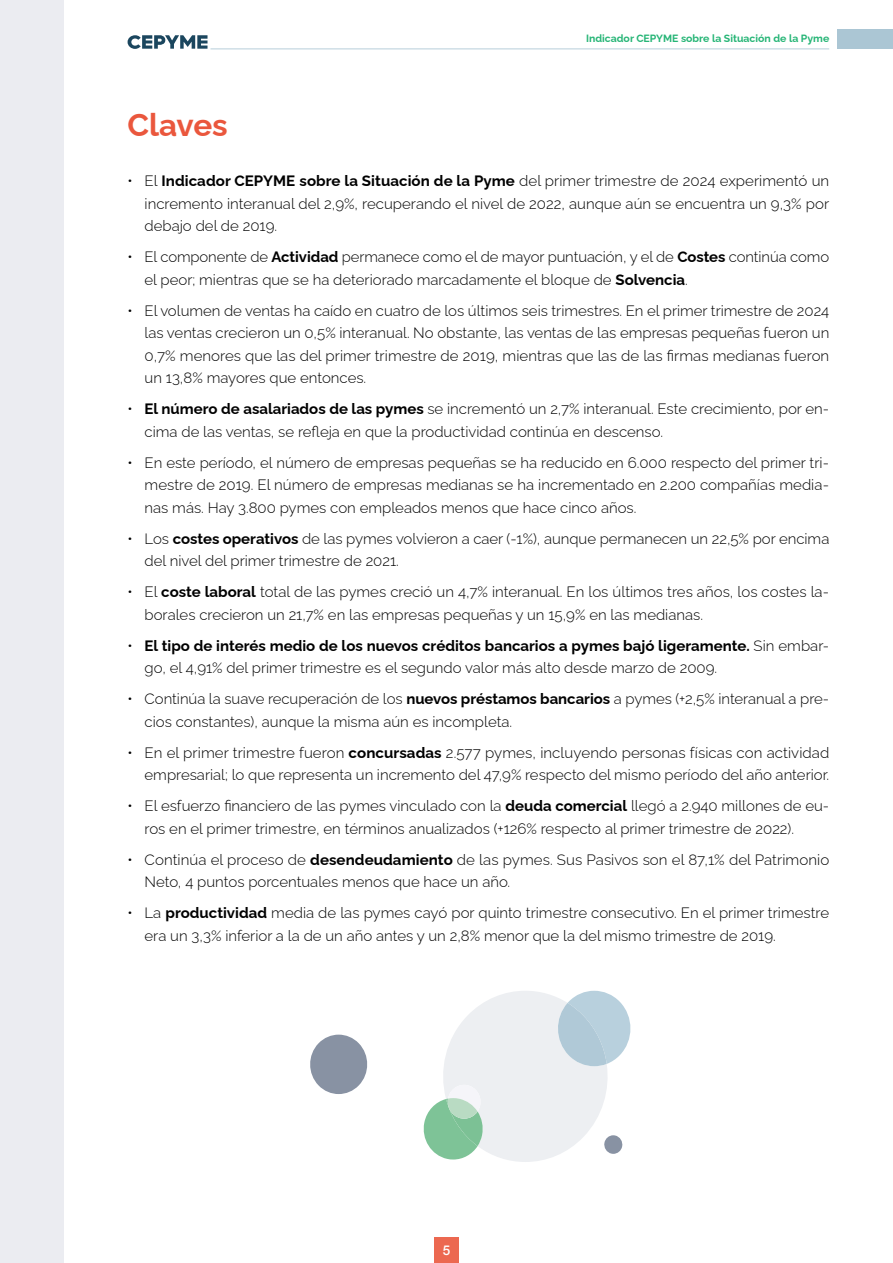
<style>
.page{position:relative;width:893px;height:1263px;background:#fff}
.page>*{position:absolute;margin:0;border:0;box-sizing:border-box;transform-origin:0 0}
.Ladillo_1{font:700 31.5px "Raleway";color:#ea573d}
.t1{font:300 15px/22.5px "Raleway";color:#000}
.t2{font:500 13.5px "Helvetica Neue LT Std";color:#fff}
.t3{font:700 10.5px "Raleway";color:#26b576}
.s1{font-weight:700}
</style>
<div class="page">
<hr style="left:210px;top:49px;width:619px;height:1px;background:#b7ceda">
<div style="left:838px;top:29px;width:55px;height:20px;background:#abc6d4"></div>
<svg style="left:128px;top:35px;width:79px;height:14px"></svg>
<div style="left:434px;top:1238px;width:25px;height:25px;background:#ec6850"></div>
<div style="left:0;top:0;width:64px;height:1263px;background:#ebecf1"></div>
<svg style="left:310px;top:1035px;width:58px;height:59px"></svg>
<svg style="left:423px;top:991px;width:208px;height:171px"></svg>
<p class="t3" style="left:586px;top:30px;width:245px">Indicador CEPYME sobre la Situación de la Pyme</p>
<p class="Ladillo_1" style="left:128px;top:100px;width:102px">Claves</p>
<p class="t1" style="left:145px;top:168px;width:686px;text-align:justify;text-indent:-17px">• El <span class="s1">Indicador CEPYME sobre la Situación de la Pyme</span> del primer trimestre de 2024 experimentó un incremento interanual del 2,9%, recuperando el nivel de 2022, aunque aún se encuentra un 9,3% por debajo del de 2019.</p>
<p class="t1" style="left:145px;top:244px;width:686px;text-indent:-17px">• El componente de <span class="s1">Actividad</span> permanece como el de mayor puntuación, y el de <span class="s1">Costes</span> continúa como el peor; mientras que se ha deteriorado marcadamente el bloque de <span class="s1">Solvencia</span>.</p>
<p class="t1" style="left:145px;top:297px;width:686px;text-align:justify;text-indent:-17px">• El volumen de ventas ha caído en cuatro de los últimos seis trimestres. En el primer trimestre de 2024 las ventas crecieron un 0,5% interanual. No obstante, las ventas de las empresas pequeñas fueron un 0,7% menores que las del primer trimestre de 2019, mientras que las de las firmas medianas fueron un 13,8% mayores que entonces.</p>
<p class="t1" style="left:145px;top:396px;width:686px;text-indent:-17px">• <span class="s1">El número de asalariados de las pymes</span> se incrementó un 2,7% interanual. Este crecimiento, por en&shy;cima de las ventas, se refleja en que la productividad continúa en descenso.</p>
<p class="t1" style="left:145px;top:449px;width:686px;text-align:justify;text-indent:-17px">• En este período, el número de empresas pequeñas se ha reducido en 6.000 respecto del primer tri&shy;mestre de 2019. El número de empresas medianas se ha incrementado en 2.200 compañías media&shy;nas más. Hay 3.800 pymes con empleados menos que hace cinco años.</p>
<p class="t1" style="left:145px;top:525px;width:686px;text-indent:-17px">• Los <span class="s1">costes operativos</span> de las pymes volvieron a caer (-1%), aunque permanecen un 22,5% por encima del nivel del primer trimestre de 2021.</p>
<p class="t1" style="left:145px;top:579px;width:686px;text-indent:-17px">• El <span class="s1">coste laboral</span> total de las pymes creció un 4,7% interanual. En los últimos tres años, los costes la&shy;borales crecieron un 21,7% en las empresas pequeñas y un 15,9% en las medianas.</p>
<p class="t1" style="left:145px;top:632px;width:686px;text-indent:-17px">• <span class="s1">El tipo de interés medio de los nuevos créditos bancarios a pymes bajó ligeramente.</span> Sin embar&shy;go, el 4,91% del primer trimestre es el segundo valor más alto desde marzo de 2009.</p>
<p class="t1" style="left:145px;top:686px;width:686px;text-indent:-17px">• Continúa la suave recuperación de los <span class="s1">nuevos préstamos bancarios</span> a pymes (+2,5% interanual a pre&shy;cios constantes), aunque la misma aún es incompleta.</p>
<p class="t1" style="left:128px;top:739px;width:703px;text-align:right">• En el primer trimestre fueron <span class="s1">concursadas</span> 2.577 pymes, incluyendo personas físicas con actividad empresarial; lo que representa un incremento del 47,9% respecto del mismo período del año anterior.</p>
<p class="t1" style="left:145px;top:793px;width:686px;text-indent:-17px">• El esfuerzo financiero de las pymes vinculado con la <span class="s1">deuda comercial</span> llegó a 2.940 millones de eu&shy;ros en el primer trimestre, en términos anualizados (+126% respecto al primer trimestre de 2022).</p>
<p class="t1" style="left:145px;top:846px;width:686px;text-indent:-17px">• Continúa el proceso de <span class="s1">desendeudamiento</span> de las pymes. Sus Pasivos son el 87,1% del Patrimonio<br>Neto, 4 puntos porcentuales menos que hace un año.</p>
<p class="t1" style="left:145px;top:900px;width:686px;text-indent:-17px">• La <span class="s1">productividad</span> media de las pymes cayó por quinto trimestre consecutivo. En el primer trimestre era un 3,3% inferior a la de un año antes y un 2,8% menor que la del mismo trimestre de 2019.</p>
<p class="t2" style="left:443px;top:1242px;width:9px">5</p>
</div>
